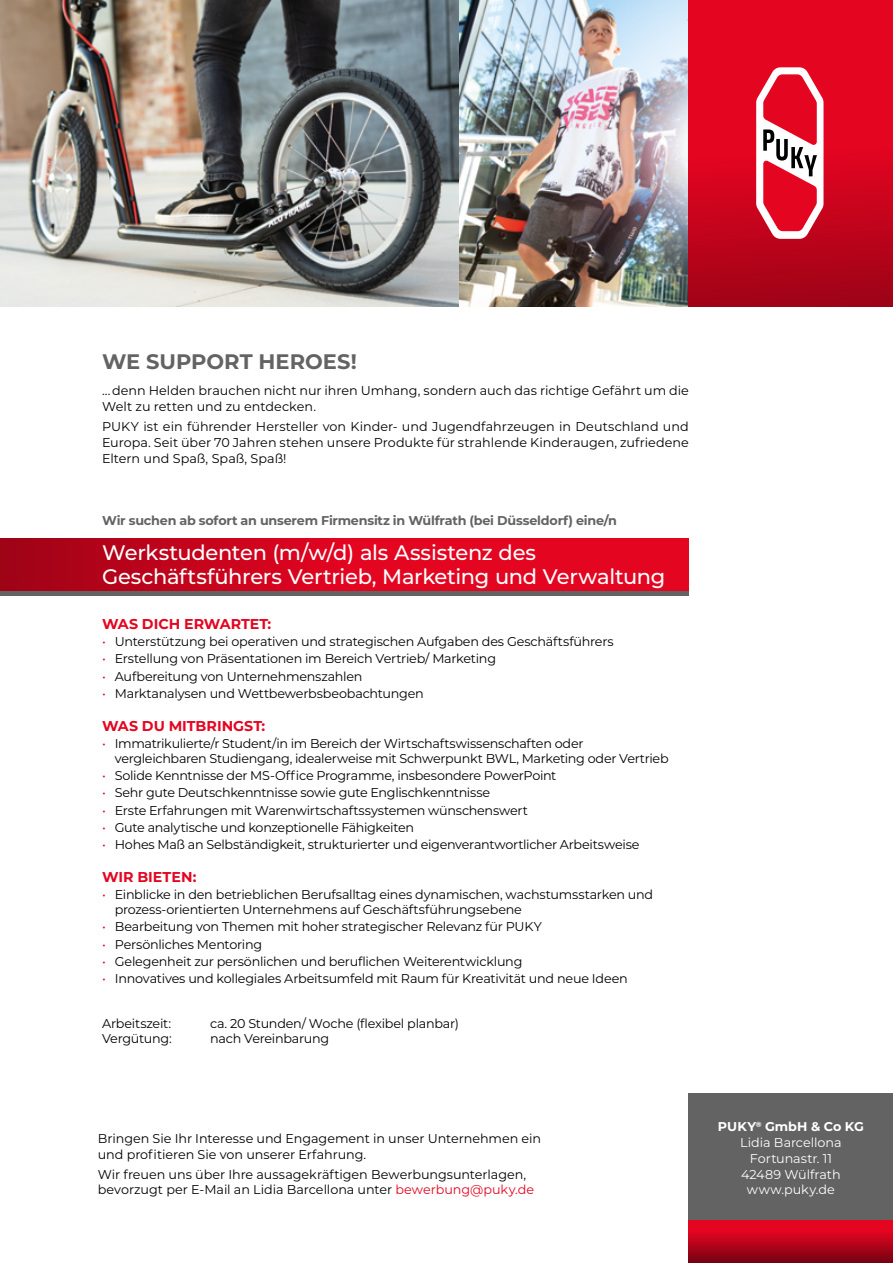
<style>
.page{position:relative;width:893px;height:1263px;background:#fff}
.page>*{position:absolute;margin:0;border:0;box-sizing:border-box;transform-origin:0 0}
.t1{font:500 21px/24px "Montserrat";letter-spacing:-.01em;color:#fff}
.t2{font:700 21px "Montserrat";color:#646363}
.t3{font:700 14.25px "Montserrat";color:#e40521}
.t4{font:12.75px/15.8px "Montserrat";letter-spacing:-.015em;color:#000}
.t5{font:700 12.75px "Montserrat";letter-spacing:-.015em;color:#646363}
.t6{font:12.75px/15.8px "Montserrat";letter-spacing:-.005em;color:#fff;text-align:center}
.s1{color:#e40521}
.s2{font-weight:700}
</style>
<div class="page">
<img style="left:0;top:0;width:689px;height:306px">
<div style="left:689px;top:1093px;width:204px;height:127px;background:#646363"></div>
<svg style="left:689px;top:0;width:204px;height:306px;background:#d0041e"></svg>
<svg style="left:756px;top:67px;width:67px;height:172px"></svg>
<svg style="left:689px;top:1220px;width:204px;height:43px;background:#ba031a"></svg>
<svg style="left:0;top:538px;width:689px;height:53px;background:#d2041e"></svg>
<hr style="left:0;top:591px;width:689px;height:4px;background:#646363">
<h1 class="t2" style="left:102px;top:346px;width:256px">WE SUPPORT HEROES!</h1>
<p class="t4" style="left:102px;top:383px;width:588px">... denn Helden brauchen nicht nur ihren Umhang, sondern auch das richtige Gefährt um die<br>Welt zu retten und zu entdecken.</p>
<p class="t4" style="left:102px;top:418px;width:588px;text-align:justify">PUKY ist ein führender Hersteller von Kinder- und Jugendfahrzeugen in Deutschland und Europa. Seit über 70 Jahren stehen unsere Produkte für strahlende Kinderaugen, zufriedene Eltern und Spaß, Spaß, Spaß!</p>
<p class="t5" style="left:102px;top:511px;width:516px">Wir suchen ab sofort an unserem Firmensitz in Wülfrath (bei Düsseldorf) eine/n</p>
<h1 class="t1" style="left:102px;top:539px;width:565px">Werkstudenten (m/w/d) als Assistenz des<br>Geschäftsführers Vertrieb, Marketing und Verwaltung</h1>
<p class="t3" style="left:102px;top:614px;width:171px">WAS DICH ERWARTET:</p>
<p class="t4" style="left:102px;top:633px;width:513px"><span class="s1">•</span> Unterstützung bei operativen und strategischen Aufgaben des Geschäftsführers</p>
<p class="t4" style="left:102px;top:651px;width:396px"><span class="s1">•</span> Erstellung von Präsentationen im Bereich Vertrieb/ Marketing</p>
<p class="t4" style="left:102px;top:668px;width:262px"><span class="s1">•</span> Aufbereitung von Unternehmenszahlen</p>
<p class="t4" style="left:102px;top:685px;width:323px"><span class="s1">•</span> Marktanalysen und Wettbewerbsbeobachtungen</p>
<p class="t3" style="left:102px;top:716px;width:165px">WAS DU MITBRINGST:</p>
<p class="t4" style="left:115px;top:736px;width:555px;line-height:15px;text-indent:-13px"><span class="s1">•</span> Immatrikulierte/r Student/in im Bereich der Wirtschaftswissenschaften oder vergleichbaren Studiengang, idealerweise mit Schwerpunkt BWL, Marketing oder Vertrieb</p>
<p class="t4" style="left:102px;top:767px;width:456px"><span class="s1">•</span> Solide Kenntnisse der MS-Office Programme, insbesondere PowerPoint</p>
<p class="t4" style="left:102px;top:785px;width:390px"><span class="s1">•</span> Sehr gute Deutschkenntnisse sowie gute Englischkenntnisse</p>
<p class="t4" style="left:102px;top:802px;width:427px"><span class="s1">•</span> Erste Erfahrungen mit Warenwirtschaftssystemen wünschenswert</p>
<p class="t4" style="left:102px;top:819px;width:314px"><span class="s1">•</span> Gute analytische und konzeptionelle Fähigkeiten</p>
<p class="t4" style="left:102px;top:836px;width:539px"><span class="s1">•</span> Hohes Maß an Selbständigkeit, strukturierter und eigenverantwortlicher Arbeitsweise</p>
<p class="t3" style="left:102px;top:867px;width:96px">WIR BIETEN:</p>
<p class="t4" style="left:115px;top:887px;width:540px;line-height:15px;text-indent:-13px"><span class="s1">•</span> Einblicke in den betrieblichen Berufsalltag eines dynamischen, wachstumsstarken und prozess-orientierten Unternehmens auf Geschäftsführungsebene</p>
<p class="t4" style="left:102px;top:919px;width:441px"><span class="s1">•</span> Bearbeitung von Themen mit hoher strategischer Relevanz für PUKY</p>
<p class="t4" style="left:102px;top:936px;width:162px"><span class="s1">•</span> Persönliches Mentoring</p>
<p class="t4" style="left:102px;top:953px;width:422px"><span class="s1">•</span> Gelegenheit zur persönlichen und beruflichen Weiterentwicklung</p>
<p class="t4" style="left:102px;top:970px;width:527px"><span class="s1">•</span> Innovatives und kollegiales Arbeitsumfeld mit Raum für Kreativität und neue Ideen</p>
<p class="t4" style="left:102px;top:1015px;width:71px">Arbeitszeit:</p>
<p class="t4" style="left:210px;top:1015px;width:250px">ca. 20 Stunden/ Woche (flexibel planbar)</p>
<p class="t4" style="left:102px;top:1030px;width:71px">Vergütung:</p>
<p class="t4" style="left:210px;top:1030px;width:121px">nach Vereinbarung</p>
<p class="t4" style="left:98px;top:1130px;width:445px">Bringen Sie Ihr Interesse und Engagement in unser Unternehmen ein und profitieren Sie von unserer Erfahrung.</p>
<p class="t4" style="left:98px;top:1166px;width:438px">Wir freuen uns über Ihre aussagekräftigen Bewerbungsunterlagen, bevorzugt per E-Mail an Lidia Barcellona unter <span class="s1">bewerbung@puky.de</span></p>
<p class="t6" style="left:718px;top:1118px;width:148px"><span class="s2">PUKY</span><sup>®</sup> <span class="s2">GmbH &amp; Co KG<br></span>Lidia Barcellona<br>Fortunastr. 11<br>42489 Wülfrath www.puky.de</p>
</div>
